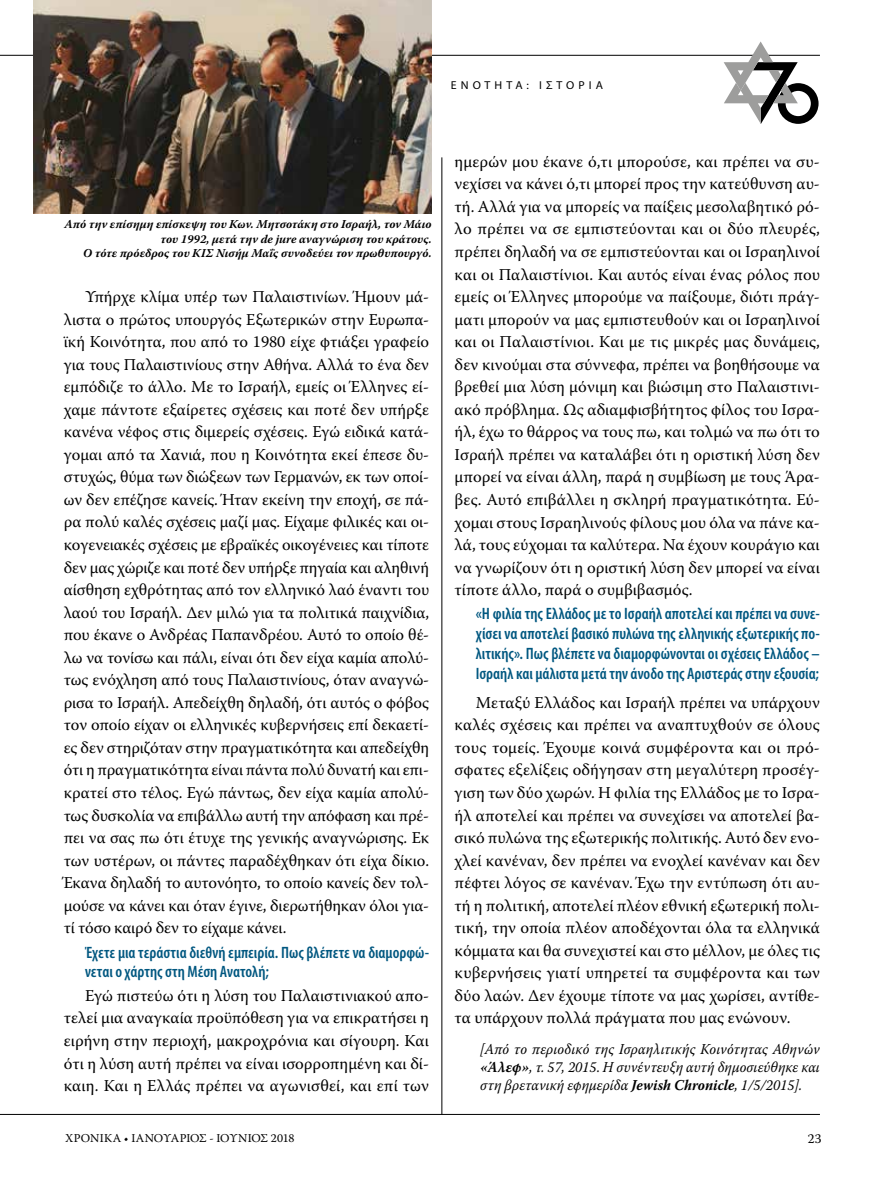
<style>
.page{position:relative;width:893px;height:1191px;background:#fff}
.page>*{position:absolute;margin:0;border:0;box-sizing:border-box;transform-origin:0 0}
.t1{font:16.5px/22.5px "Warnock Pro";color:#000;text-align:justify}
.t2{font:600 condensed 16.5px/19.8px "Myriad Pro";color:#005780}
.t3{font:italic 15px/18px "Warnock Pro";color:#000;text-align:justify;scale:.94 1}
.t4{font:13.5px "Warnock Pro";color:#000}
.t5{font:italic 700 12px/14.4px "Warnock Pro";color:#000;text-align:right}
.t6{font:12px "Warnock Pro";letter-spacing:-.015em;color:#000}
.t7{font:11.55px "Myriad Pro";letter-spacing:.34em;color:#000;scale:1.04 1}
.s1{font-weight:700}
.s2{font-style:normal}
</style>
<div class="page">
<hr style="left:0;top:55px;width:820px;height:1px;background:#000">
<hr style="left:0;top:1114px;width:820px;height:1px;background:#000">
<svg style="left:724px;top:41px;width:94px;height:83px"></svg>
<img style="left:34px;top:0;width:398px;height:213px">
<hr style="left:441px;top:157px;width:1px;height:957px;background:#000">
<p class="t7" style="left:451px;top:78px;width:148px">ενοτητα: ιστορια</p>
<p class="t5" style="left:64px;top:217px;width:369px">Από την επίσημη επίσκεψη του Κων. Μητσοτάκη στο Ισραήλ, τον Μάιο του 1992, μετά την de jure αναγνώριση του κράτους.<br>Ο τότε πρόεδρος του ΚΙΣ Νισήμ Μαΐς συνοδεύει τον πρωθυπουργό.</p>
<p class="t1" style="left:64px;top:285px;width:367px;text-indent:21px">Υπήρχε κλίμα υπέρ των Παλαιστινίων. Ήμουν μά&shy;λιστα ο πρώτος υπουργός Εξωτερικών στην Ευρωπα&shy;ϊκή Κοινότητα, που από το 1980 είχε φτιάξει γραφείο για τους Παλαιστινίους στην Αθήνα. Αλλά το ένα δεν εμπόδιζε το άλλο. Με το Ισραήλ, εμείς οι Έλληνες εί&shy;χαμε πάντοτε εξαίρετες σχέσεις και ποτέ δεν υπήρξε κανένα νέφος στις διμερείς σχέσεις. Εγώ ειδικά κατά&shy;γομαι από τα Χανιά, που η Κοινότητα εκεί έπεσε δυ&shy;στυχώς, θύμα των διώξεων των Γερμανών, εκ των οποί&shy;ων δεν επέζησε κανείς. Ήταν εκείνη την εποχή, σε πά&shy;ρα πολύ καλές σχέσεις μαζί μας. Είχαμε φιλικές και οι&shy;κογενειακές σχέσεις με εβραϊκές οικογένειες και τίποτε δεν μας χώριζε και ποτέ δεν υπήρξε πηγαία και αληθινή αίσθηση εχθρότητας από τον ελληνικό λαό έναντι του λαού του Ισραήλ. Δεν μιλώ για τα πολιτικά παιχνίδια, που έκανε ο Ανδρέας Παπανδρέου. Αυτό το οποίο θέ&shy;λω να τονίσω και πάλι, είναι ότι δεν είχα καμία απολύ&shy;τως ενόχληση από τους Παλαιστινίους, όταν αναγνώ&shy;ρισα το Ισραήλ. Απεδείχθη δηλαδή, ότι αυτός ο φόβος τον οποίο είχαν οι ελληνικές κυβερνήσεις επί δεκαετί&shy;ες δεν στηριζόταν στην πραγματικότητα και απεδείχθη ότι η πραγματικότητα είναι πάντα πολύ δυνατή και επι&shy;κρατεί στο τέλος. Εγώ πάντως, δεν είχα καμία απολύ&shy;τως δυσκολία να επιβάλλω αυτή την απόφαση και πρέ&shy;πει να σας πω ότι έτυχε της γενικής αναγνώρισης. Εκ των υστέρων, οι πάντες παραδέχθηκαν ότι είχα δίκιο.<br>Έκανα δηλαδή το αυτονόητο, το οποίο κανείς δεν τολ&shy;μούσε να κάνει και όταν έγινε, διερωτήθηκαν όλοι για&shy;τί τόσο καιρό δεν το είχαμε κάνει.</p>
<p class="t2" style="left:85px;top:942px;width:346px">Έχετε μια τεράστια διεθνή εμπειρία. Πως βλέπετε να διαμορφώ&shy;νεται ο χάρτης στη Μέση Ανατολή;</p>
<p class="t1" style="left:64px;top:984px;width:367px;text-indent:21px">Εγώ πιστεύω ότι η λύση του Παλαιστινιακού απο&shy;τελεί μια αναγκαία προϋπόθεση για να επικρατήσει η ειρήνη στην περιοχή, μακροχρόνια και σίγουρη. Και ότι η λύση αυτή πρέπει να είναι ισορροπημένη και δί&shy;καιη. Και η Ελλάς πρέπει να αγωνισθεί, και επί των</p>
<p class="t1" style="left:455px;top:150px;width:367px">ημερών μου έκανε ό,τι μπορούσε, και πρέπει να συ&shy;νεχίσει να κάνει ό,τι μπορεί προς την κατεύθυνση αυ&shy;τή. Αλλά για να μπορείς να παίξεις μεσολαβητικό ρό&shy;λο πρέπει να σε εμπιστεύονται και οι δύο πλευρές, πρέπει δηλαδή να σε εμπιστεύονται και οι Ισραηλινοί και οι Παλαιστίνιοι. Και αυτός είναι ένας ρόλος που εμείς οι Έλληνες μπορούμε να παίξουμε, διότι πράγ&shy;ματι μπορούν να μας εμπιστευθούν και οι Ισραηλινοί και οι Παλαιστίνιοι. Και με τις μικρές μας δυνάμεις, δεν κινούμαι στα σύννεφα, πρέπει να βοηθήσουμε να βρεθεί μια λύση μόνιμη και βιώσιμη στο Παλαιστινι&shy;ακό πρόβλημα. Ως αδιαμφισβήτητος φίλος του Ισρα&shy;ήλ, έχω το θάρρος να τους πω, και τολμώ να πω ότι το Ισραήλ πρέπει να καταλάβει ότι η οριστική λύση δεν μπορεί να είναι άλλη, παρά η συμβίωση με τους Άρα&shy;βες. Αυτό επιβάλλει η σκληρή πραγματικότητα. Εύ&shy;χομαι στους Ισραηλινούς φίλους μου όλα να πάνε κα&shy;λά, τους εύχομαι τα καλύτερα. Να έχουν κουράγιο και να γνωρίζουν ότι η οριστική λύση δεν μπορεί να είναι τίποτε άλλο, παρά ο συμβιβασμός.</p>
<p class="t2" style="left:476px;top:603px;width:346px;text-align:justify">«Η φιλία της Ελλάδος με το Ισραήλ αποτελεί και πρέπει να συνε&shy;χίσει να αποτελεί βασικό πυλώνα της ελληνικής εξωτερικής πο&shy;λιτικής». Πως βλέπετε να διαμορφώνονται οι σχέσεις Ελλάδος – Ισραήλ και μάλιστα μετά την άνοδο της Αριστεράς στην εξουσία;</p>
<p class="t1" style="left:455px;top:691px;width:367px;text-indent:21px">Μεταξύ Ελλάδος και Ισραήλ πρέπει να υπάρχουν καλές σχέσεις και πρέπει να αναπτυχθούν σε όλους τους τομείς. Έχουμε κοινά συμφέροντα και οι πρό&shy;σφατες εξελίξεις οδήγησαν στη μεγαλύτερη προσέγ&shy;γιση των δύο χωρών. Η φιλία της Ελλάδος με το Ισρα&shy;ήλ αποτελεί και πρέπει να συνεχίσει να αποτελεί βα&shy;σικό πυλώνα της εξωτερικής πολιτικής. Αυτό δεν ενο&shy;χλεί κανέναν, δεν πρέπει να ενοχλεί κανέναν και δεν πέφτει λόγος σε κανέναν. Έχω την εντύπωση ότι αυ&shy;τή η πολιτική, αποτελεί πλέον εθνική εξωτερική πολι&shy;τική, την οποία πλέον αποδέχονται όλα τα ελληνικά κόμματα και θα συνεχιστεί και στο μέλλον, με όλες τις κυβερνήσεις γιατί υπηρετεί τα συμφέροντα και των δύο λαών. Δεν έχουμε τίποτε να μας χωρίσει, αντίθε&shy;τα υπάρχουν πολλά πράγματα που μας ενώνουν.</p>
<p class="t3" style="left:480px;top:1040px;width:363px">[Από το περιοδικό της Ισραηλιτικής Κοινότητας Αθηνών <span class="s1">«Άλεφ»</span>, τ. 57, 2015<span class="s2">.</span> Η συνέντευξη αυτή δημοσιεύθηκε και στη βρετανική εφημερίδα <span class="s1">Jewish Chronicle</span>, 1/5/2015].</p>
<p class="t6" style="left:65px;top:1130px;width:231px">ΧΡΟΝΙΚΑ • ΙΑΝΟΥΑΡΙΟΣ - ΙΟΥΝΙΟΣ 2018</p>
<p class="t4" style="left:808px;top:1130px;width:15px">23</p>
</div>
